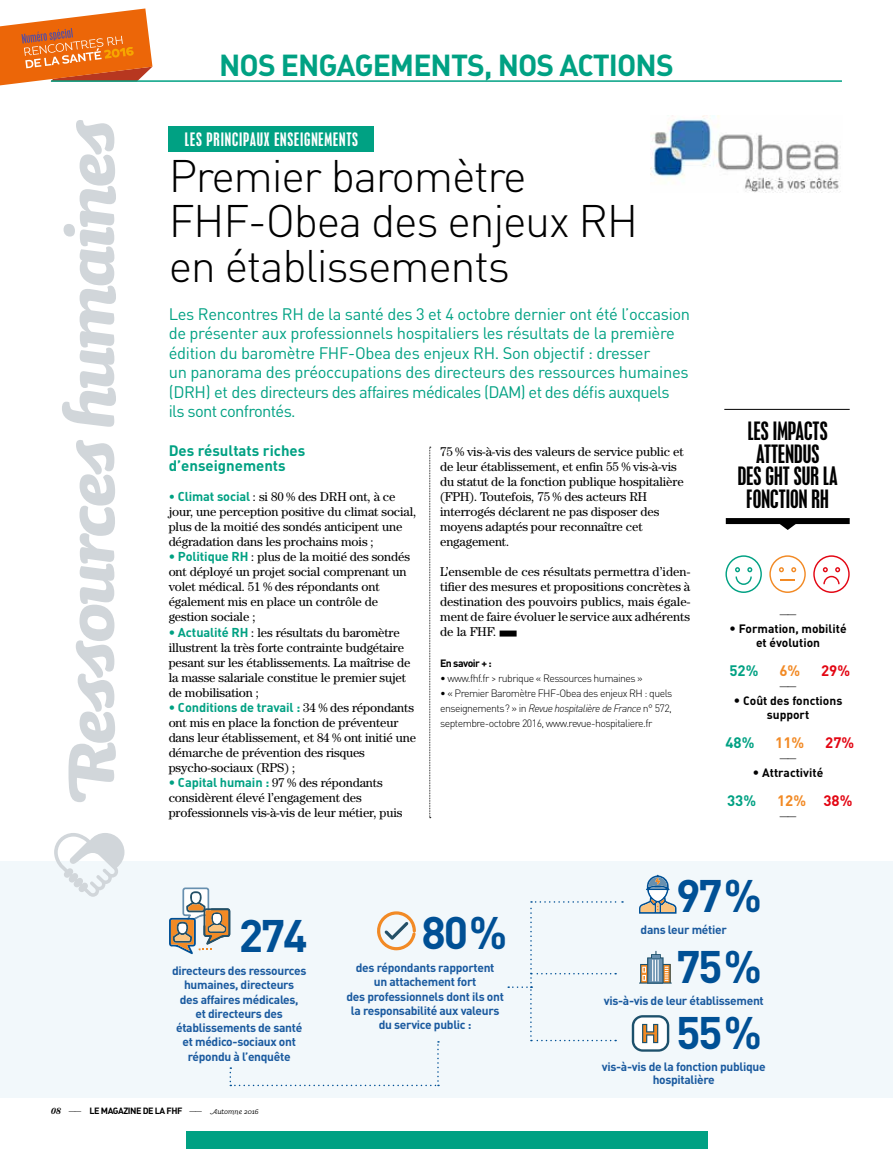
<style>
.page{position:relative;width:893px;height:1149px;background:#fff}
.page>*{position:absolute;margin:0;border:0;box-sizing:border-box;transform-origin:0 0}
.t1{font:82.5px "Sauna Pro Bold Italic Swash";letter-spacing:-.025em;color:#d1d6da}
.t2{font:300 45px/45px "DIN";letter-spacing:-.03em;color:#000}
.t3{font:700 45px "DIN";letter-spacing:-.05em;color:#005095}
.t4{font:700 30px "DIN";letter-spacing:-.03em;color:#00a183}
.t5{font:condensed 22.5px/22.5px "Placard MT Std";color:#000;text-align:center}
.t6{font:16.5px/19.5px "DIN";letter-spacing:-.02em;color:#00a183}
.t7{font:condensed 16.5px "Placard MT Std";letter-spacing:.05em;color:#fff}
.t8{font:700 15px/15px "DIN";color:#00a183}
.t9{font:700 15px "DIN";color:#f28a25}
.t10{font:700 15px "DIN";color:#e30613}
.t11{font:12.75px/15px "Century Std";letter-spacing:-.01em;color:#000}
.t12{font:700 12px/14.2px "DIN";letter-spacing:-.025em;color:#1a5a9f;text-align:center}
.t13{font:700 12px/14.2px "DIN";color:#000;text-align:center}
.t14{font:300 12px "DIN";color:#000}
.t15{font:300 10.5px/15px "DIN";letter-spacing:-.05em;color:#000;text-align:justify}
.t16{font:700 10.5px "DIN";letter-spacing:-.05em;color:#000}
.t17{font:700 9px "DIN";letter-spacing:-.05em;color:#000}
.s1{font-family:"DIN";font-weight:700;color:#00a183}
.s2{color:#00a183}
.s3{font-style:italic}
.s4{font-family:"Century Std";font-weight:400;font-size:12.75px;color:#020203}
.s5{color:#e30613}
.s6{font-family:"Century Std";font-style:italic}
.s7{font-weight:300}
.s8{font-family:"Sauna Pro Regular Italic Swash";font-weight:400}
</style>
<div class="page">
<div style="left:0;top:861px;width:893px;height:236px;background:#f2f8fb"></div>
<hr style="left:51px;top:80px;width:791px;height:2px;background:#00a183">
<svg style="left:54px;top:833px;width:70px;height:63px"></svg>
<div style="left:500px;top:630px;width:17px;height:6px;background:#000"></div>
<svg style="left:429px;top:446px;width:2px;height:372px"></svg>
<div style="left:169px;top:126px;width:205px;height:26px;background:#00a183"></div>
<hr style="left:724px;top:409px;width:126px;height:1px;background:#000">
<div style="left:726px;top:518px;width:124px;height:6px;background:#000"></div>
<svg style="left:775px;top:524px;width:25px;height:6px"></svg>
<img style="left:650px;top:115px;width:191px;height:78px">
<svg style="left:169px;top:887px;width:61px;height:67px"></svg>
<svg style="left:377px;top:911px;width:39px;height:39px"></svg>
<svg style="left:639px;top:874px;width:37px;height:39px"></svg>
<svg style="left:639px;top:950px;width:33px;height:33px"></svg>
<svg style="left:632px;top:1015px;width:37px;height:36px"></svg>
<svg style="left:508px;top:901px;width:115px;height:139px"></svg>
<svg style="left:725px;top:555px;width:37px;height:37px"></svg>
<svg style="left:813px;top:555px;width:37px;height:37px"></svg>
<svg style="left:769px;top:555px;width:37px;height:37px"></svg>
<svg style="left:0;top:8px;width:152px;height:77px"></svg>
<div style="left:186px;top:1131px;width:521px;height:17px;background:#00a183"></div>
<svg style="left:230px;top:1041px;width:209px;height:44px"></svg>
<p class="t1" style="left:42px;top:802px;width:685px;rotate:-90deg">Ressources humaines</p>
<p class="t4" style="left:219px;top:46px;width:456px">NOS ENGAGEMENTS, NOS ACTIONS</p>
<p class="t7" style="left:185px;top:129px;width:175px">LES PRINCIPAUX ENSEIGNEMENTS</p>
<p class="t2" style="left:169px;top:153px;width:471px">Premier baromètre<br>FHF-Obea des enjeux RH en établissements</p>
<p class="t6" style="left:169px;top:303px;width:523px">Les Rencontres RH de la santé des 3 et 4 octobre dernier ont été l’occasion de présenter aux professionnels hospitaliers les résultats de la première édition du baromètre FHF-Obea des enjeux RH. Son objectif : dresser<br>un panorama des préoccupations des directeurs des ressources humaines (DRH) et des directeurs des affaires médicales (DAM) et des défis auxquels<br>ils sont confrontés.</p>
<p class="t8" style="left:169px;top:442px;width:138px">Des résultats riches d’enseignements</p>
<p class="t11" style="left:169px;top:489px;width:249px"><span class="s1">• Climat social</span> : si 80 % des DRH ont, à ce jour, une perception positive du climat social, plus de la moitié des sondés anticipent une dégradation dans les prochains mois ;</p>
<p class="t11" style="left:169px;top:549px;width:243px"><span class="s2">•</span> <span class="s1">Politique RH</span> : plus de la moitié des sondés ont déployé un projet social comprenant un volet médical. 51 % des répondants ont également mis en place un contrôle de gestion sociale ;</p>
<p class="t11" style="left:169px;top:624px;width:243px"><span class="s2">•</span> <span class="s1">Actualité RH</span> : les résultats du baromètre illustrent la très forte contrainte budgétaire pesant sur les établissements. La maîtrise de la masse salariale constitue le premier sujet de mobilisation ;</p>
<p class="t11" style="left:169px;top:699px;width:249px"><span class="s2">•</span> <span class="s1">Conditions de travail :</span> 34 % des répondants ont mis en place la fonction de préventeur dans leur établissement, et 84 % ont initié une démarche de prévention des risques psycho-sociaux (RPS) ;</p>
<p class="t11" style="left:169px;top:774px;width:235px"><span class="s2">•</span> <span class="s1">Capital humain :</span> 97 % des répondants considèrent élevé l’engagement des professionnels vis-à-vis de leur métier, puis</p>
<p class="t11" style="left:440px;top:444px;width:245px">75 % vis-à-vis des valeurs de service public et de leur établissement, et enfin 55 % vis-à-vis du statut de la fonction publique hospitalière (FPH). Toutefois, 75 % des acteurs RH interrogés déclarent ne pas disposer des moyens adaptés pour reconnaître cet engagement.</p>
<p class="t11" style="left:440px;top:564px;width:252px;text-align:justify">L’ensemble de ces résultats permettra d’iden&shy;tifier des mesures et propositions concrètes à destination des pouvoirs publics, mais égale&shy;ment de faire évoluer le service aux adhérents de la FHF.</p>
<p class="t16" style="left:440px;top:655px;width:53px">En savoir + :</p>
<p class="t15" style="left:440px;top:670px;width:204px">• www.fhf.fr &gt; rubrique « Ressources humaines »</p>
<p class="t15" style="left:440px;top:685px;width:234px">• « Premier Baromètre FHF-Obea des enjeux RH : quels enseignements? » in <span class="s3">Revue hospitalière de France</span> n° 572, septembre-octobre 2016, www.revue-hospitaliere.fr</p>
<p class="t5" style="left:738px;top:419px;width:102px">LES IMPACTS<br>ATTENDUS<br>DES GHT SUR LA<br>FONCTION RH</p>
<p class="t14" style="left:779px;top:606px;width:20px">——</p>
<p class="t13" style="left:730px;top:620px;width:118px"><span class="s4">•</span> Formation, mobilité et évolution</p>
<p class="t8" style="left:729px;top:662px;width:31px">52%</p>
<p class="t9" style="left:779px;top:660px;width:22px">6%</p>
<p class="t10" style="left:821px;top:660px;width:31px">29%</p>
<p class="t14" style="left:779px;top:678px;width:20px">——</p>
<p class="t13" style="left:734px;top:692px;width:110px"><span class="s4">•</span> Coût des fonctions support</p>
<p class="t8" style="left:725px;top:734px;width:31px">48%</p>
<p class="t9" style="left:775px;top:732px;width:31px">11%</p>
<p class="t10" style="left:825px;top:732px;width:31px">27%</p>
<p class="t14" style="left:779px;top:750px;width:20px">——</p>
<p class="t13" style="left:753px;top:764px;width:72px"><span class="s4">•</span> Attractivité</p>
<p class="t8" style="left:727px;top:791px;width:31px">33%</p>
<p class="t9" style="left:777px;top:790px;width:77px">12% <span class="s5">38%</span></p>
<p class="t14" style="left:779px;top:807px;width:20px">——</p>
<p class="t3" style="left:239px;top:906px;width:70px">274</p>
<p class="t12" style="left:172px;top:962px;width:136px">directeurs des ressources humaines, directeurs<br>des affaires médicales,<br>et directeurs des établissements de santé et médico-sociaux ont répondu à l’enquête</p>
<p class="t3" style="left:421px;top:902px;width:87px">80%</p>
<p class="t12" style="left:346px;top:959px;width:159px">des répondants rapportent<br>un attachement fort<br>des professionnels dont ils ont la responsabilité aux valeurs du service public :</p>
<p class="t3" style="left:676px;top:866px;width:87px">97%</p>
<p class="t12" style="left:641px;top:921px;width:88px">dans leur métier</p>
<p class="t3" style="left:676px;top:936px;width:87px">75%</p>
<p class="t12" style="left:604px;top:992px;width:162px">vis-à-vis de leur établissement</p>
<p class="t3" style="left:676px;top:1002px;width:87px">55%</p>
<p class="t12" style="left:602px;top:1058px;width:165px;line-height:13.5px">vis-à-vis de la fonction publique hospitalière</p>
<p class="t17" style="left:51px;top:1104px;width:209px"><span class="s6">08</span> <span class="s7">——</span> LE MAGAZINE DE LA FHF <span class="s7">——</span> <span class="s8">Automne 2016</span></p>
</div>
